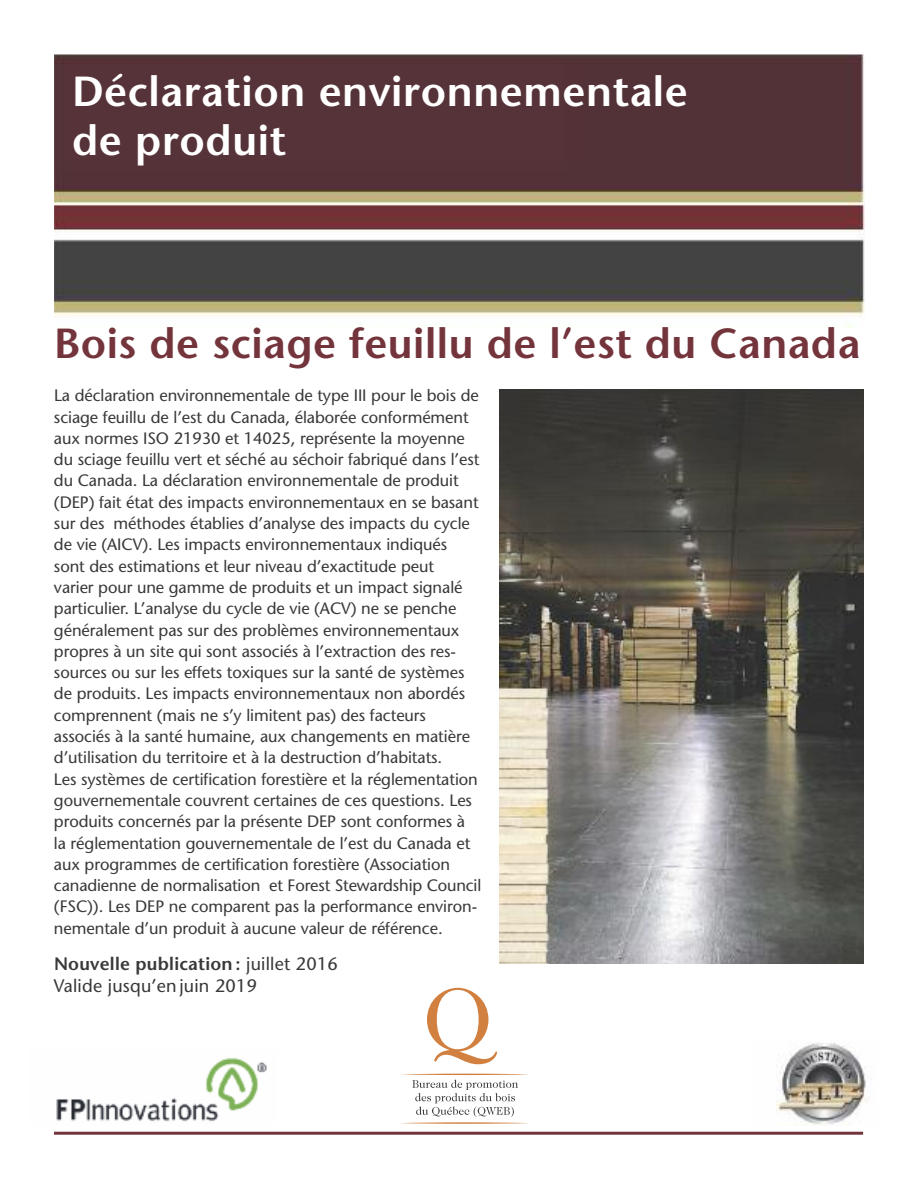
<style>
.page{position:relative;width:918px;height:1188px;background:#fff}
.page>*{position:absolute;margin:0;border:0;box-sizing:border-box;transform-origin:0 0}
.t1{font:600 42px/49.5px "Stone Sans";letter-spacing:.015em;color:#fff}
.t2{font:600 42px "Stone Sans";letter-spacing:.015em;color:#74343c}
.t3{font:18px/22.5px "Stone Sans";letter-spacing:.015em;color:#39383a}
.t4{font:16.5px/21.3px "Stone Sans";letter-spacing:-.005em;color:#39383a}
.s1{font-weight:600}
</style>
<div class="page">
<img style="left:54px;top:54px;width:810px;height:274px">
<img style="left:56px;top:1058px;width:211px;height:64px">
<img style="left:776px;top:1042px;width:94px;height:83px">
<svg style="left:412px;top:1080px;width:106px;height:37px"></svg>
<svg style="left:427px;top:988px;width:70px;height:76px"></svg>
<hr style="left:399px;top:1122px;width:131px;height:2px;background:#d28040;border-radius:50%">
<hr style="left:400px;top:1074px;width:131px;height:1px;background:#d28040;border-radius:50%">
<hr style="left:54px;top:1132px;width:809px;height:3px;background:#74343c">
<img style="left:500px;top:389px;width:363px;height:575px">
<h1 class="t1" style="left:72px;top:71px;width:617px">Déclaration environnementale de produit</h1>
<h1 class="t2" style="left:54px;top:327px;width:808px">Bois de sciage feuillu de l’est du Canada</h1>
<p class="t4" style="left:54px;top:387px;width:429px">La déclaration environnementale de type III pour le bois de sciage feuillu de l’est du Canada, élaborée conformément aux normes ISO 21930 et 14025, représente la moyenne du sciage feuillu vert et séché au séchoir fabriqué dans l’est du Canada. La déclaration environnementale de produit (DEP) fait état des impacts environnementaux en se basant sur des méthodes établies d’analyse des impacts du cycle de vie (AICV). Les impacts environnementaux indiqués sont des estimations et leur niveau d’exactitude peut<br>varier pour une gamme de produits et un impact signalé particulier. L’analyse du cycle de vie (ACV) ne se penche généralement pas sur des problèmes environnementaux propres à un site qui sont associés à l’extraction des res&shy;sources ou sur les effets toxiques sur la santé de systèmes de produits. Les impacts environnementaux non abordés comprennent (mais ne s’y limitent pas) des facteurs associés à la santé humaine, aux changements en matière d’utilisation du territoire et à la destruction d’habitats.<br>Les systèmes de certification forestière et la réglementation gouvernementale couvrent certaines de ces questions. Les produits concernés par la présente DEP sont conformes à<br>la réglementation gouvernementale de l’est du Canada et aux programmes de certification forestière (Association canadienne de normalisation et Forest Stewardship Council (FSC)). Les DEP ne comparent pas la performance environ&shy;nementale d’un produit à aucune valeur de référence.</p>
<p class="t3" style="left:54px;top:954px;width:285px"><span class="s1">Nouvelle publication:</span> juillet 2016<br>Valide jusqu’en juin 2019</p>
</div>
